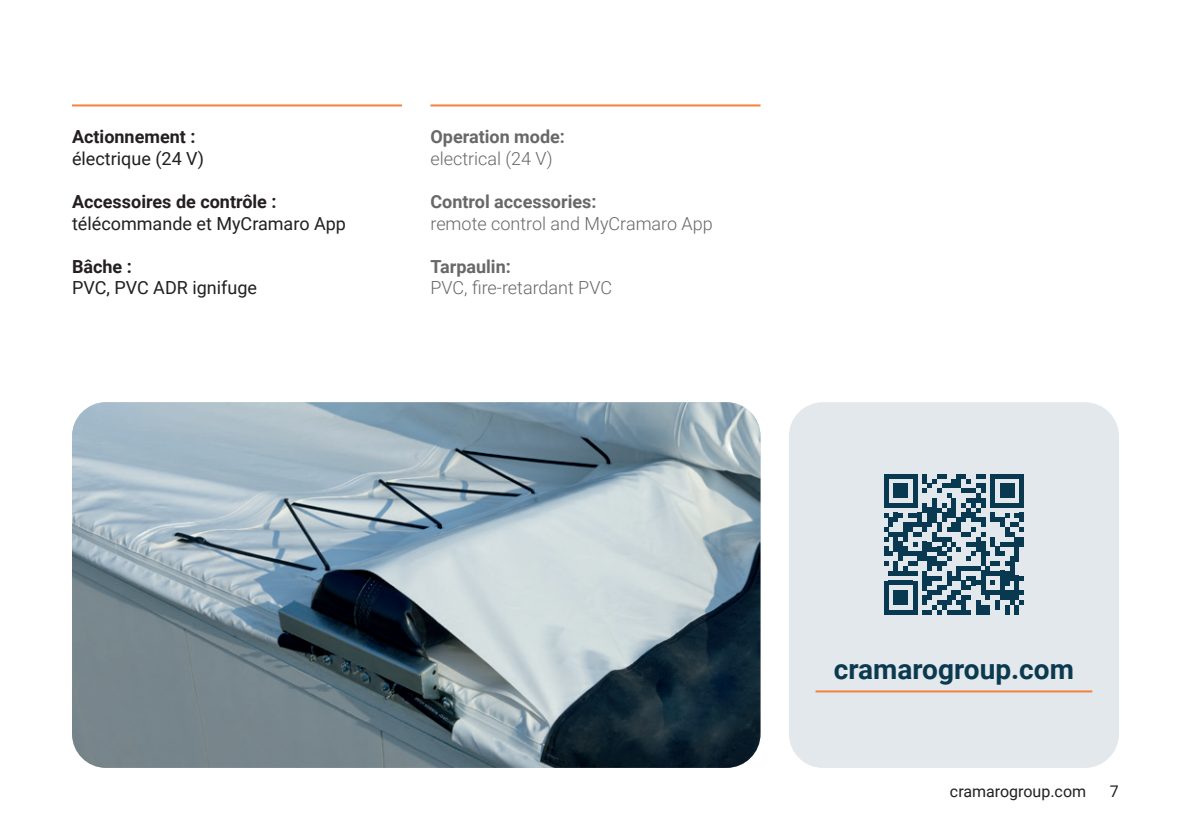
<style>
.page{position:relative;width:1191px;height:840px;background:#fff}
.page>*{position:absolute;margin:0;border:0;box-sizing:border-box;transform-origin:0 0}
.t1{font:700 28px "Roboto";color:#0b394f}
.t2{font:300 18px "Roboto";color:#696869}
.t3{font:18px "Roboto";color:#231f20}
.t4{font:700 18px "Roboto";color:#696869}
.t5{font:700 18px "Roboto";color:#231f20}
.t6{font:16px "Roboto";color:#231f20}
</style>
<div class="page">
<hr style="left:72px;top:104px;width:330px;height:2px;background:#f5823f">
<hr style="left:430px;top:104px;width:330px;height:2px;background:#f5823f">
<div style="left:789px;top:402px;width:330px;height:365px;background:#e2e8eb;border-radius:34px"></div>
<hr style="left:815px;top:690px;width:277px;height:2px;background:#f5823f">
<svg style="left:884px;top:474px;width:140px;height:140px"></svg>
<img style="left:72px;top:402px;width:688px;height:365px">
<p class="t5" style="left:72px;top:124px;width:125px">Actionnement :</p>
<p class="t3" style="left:72px;top:146px;width:134px">électrique (24 V)</p>
<p class="t5" style="left:72px;top:189px;width:206px">Accessoires de contrôle :</p>
<p class="t3" style="left:72px;top:210px;width:275px">télécommande et MyCramaro App</p>
<p class="t5" style="left:72px;top:254px;width:61px">Bâche :</p>
<p class="t3" style="left:72px;top:275px;width:186px">PVC, PVC ADR ignifuge</p>
<p class="t4" style="left:430px;top:124px;width:136px">Operation mode:</p>
<p class="t2" style="left:430px;top:146px;width:124px">electrical (24 V)</p>
<p class="t4" style="left:430px;top:189px;width:168px">Control accessories:</p>
<p class="t2" style="left:430px;top:210px;width:284px">remote control and MyCramaro App</p>
<p class="t4" style="left:430px;top:254px;width:82px">Tarpaulin:</p>
<p class="t2" style="left:430px;top:275px;width:183px">PVC, fire-retardant PVC</p>
<h1 class="t1" style="left:834px;top:649px;width:241px">cramarogroup.com</h1>
<p class="t6" style="left:950px;top:779px;width:138px">cramarogroup.com</p>
<p class="t6" style="left:1110px;top:779px;width:10px">7</p>
</div>
